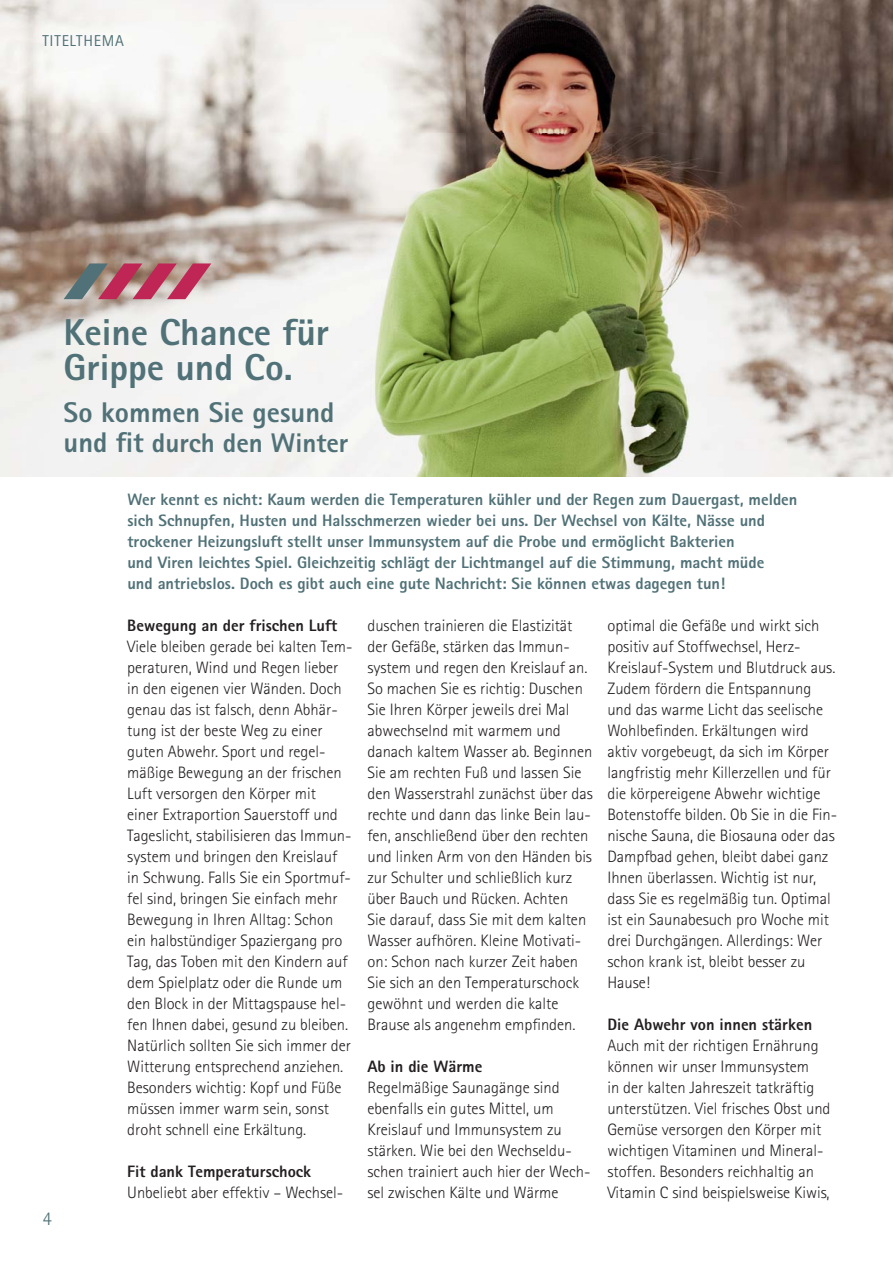
<style>
.page{position:relative;width:893px;height:1263px;background:#fff}
.page>*{position:absolute;margin:0;border:0;box-sizing:border-box;transform-origin:0 0}
.t1{font:800 37.5px/34.5px "AT Rotis Sans Serif";color:#507177}
.t2{font:800 28.5px "AT Rotis Sans Serif";color:#507177}
.t3{font:800 27px "AT Rotis Sans Serif";color:#507177}
.t4{font:300 19.5px "AT Rotis Sans Serif";color:#507177}
.t5{font:300 16.5px/21px "AT Rotis Sans Serif";color:#231f20}
.t6{font:800 16.5px/21px "AT Rotis Sans Serif";color:#507177}
.t7{font:800 16.5px "AT Rotis Sans Serif";color:#231f20}
.t8{font:15.75px "AT Rotis Sans Serif";letter-spacing:.055em;color:#507177}
.s1{font-size:28.5px}
</style>
<div class="page">
<img style="left:0;top:0;width:892px;height:476px">
<svg style="left:64px;top:263px;width:147px;height:36px;background:#ac6e79"></svg>
<p class="t8" style="left:42px;top:35px;width:83px">TITELTHEMA</p>
<h1 class="t1" style="left:64px;top:319px;width:267px">Keine Chance für<br>Grippe und Co.</h1>
<h2 class="t2" style="left:64px;top:402px;width:272px">So kommen Sie gesund</h2>
<h3 class="t3" style="left:64px;top:433px;width:286px"><span class="s1">und fit</span> durch den Winter</h3>
<p class="t4" style="left:42px;top:1211px;width:11px">4</p>
<p class="t6" style="left:127px;top:490px;width:671px">Wer kennt es nicht: Kaum werden die Temperaturen kühler und der Regen zum Dauergast, melden sich Schnupfen, Husten und Halsschmerzen wieder bei uns. Der Wechsel von Kälte, Nässe und trockener Heizungsluft stellt unser Immunsystem auf die Probe und ermöglicht Bakterien<br>und Viren leichtes Spiel. Gleichzeitig schlägt der Lichtmangel auf die Stimmung, macht müde<br>und antriebslos. Doch es gibt auch eine gute Nachricht: Sie können etwas dagegen tun!</p>
<p class="t7" style="left:127px;top:619px;width:211px">Bewegung an der frischen Luft</p>
<p class="t5" style="left:127px;top:637px;width:227px">Viele bleiben gerade bei kalten Tem&shy;peraturen, Wind und Regen lieber in den eigenen vier Wänden. Doch genau das ist falsch, denn Abhär&shy;tung ist der beste Weg zu einer guten Abwehr. Sport und regel&shy;mäßige Bewegung an der frischen Luft versorgen den Körper mit<br>einer Extraportion Sauerstoff und Tageslicht, stabilisieren das Immun&shy;system und bringen den Kreislauf in Schwung. Falls Sie ein Sportmuf&shy;fel sind, bringen Sie einfach mehr Bewegung in Ihren Alltag: Schon ein halbstündiger Spaziergang pro Tag, das Toben mit den Kindern auf dem Spielplatz oder die Runde um den Block in der Mittagspause hel&shy;fen Ihnen dabei, gesund zu bleiben.<br>Natürlich sollten Sie sich immer der Witterung entsprechend anziehen.<br>Besonders wichtig: Kopf und Füße müssen immer warm sein, sonst droht schnell eine Erkältung.</p>
<p class="t7" style="left:127px;top:1165px;width:185px">Fit dank Temperaturschock</p>
<p class="t5" style="left:127px;top:1183px;width:218px">Unbeliebt aber effektiv – Wechsel-</p>
<p class="t5" style="left:607px;top:616px;width:231px">optimal die Gefäße und wirkt sich positiv auf Stoffwechsel, Herz-Kreislauf-System und Blutdruck aus.<br>Zudem fördern die Entspannung und das warme Licht das seelische Wohlbefinden. Erkältungen wird aktiv vorgebeugt, da sich im Körper langfristig mehr Killerzellen und für die körpereigene Abwehr wichtige Botenstoffe bilden. Ob Sie in die Fin&shy;nische Sauna, die Biosauna oder das Dampfbad gehen, bleibt dabei ganz Ihnen überlassen. Wichtig ist nur, dass Sie es regelmäßig tun. Optimal ist ein Saunabesuch pro Woche mit drei Durchgängen. Allerdings: Wer schon krank ist, bleibt besser zu Hause!</p>
<p class="t7" style="left:607px;top:1018px;width:206px">Die Abwehr von innen stärken</p>
<p class="t5" style="left:607px;top:1036px;width:225px">Auch mit der richtigen Ernährung können wir unser Immunsystem<br>in der kalten Jahreszeit tatkräftig unterstützen. Viel frisches Obst und Gemüse versorgen den Körper mit wichtigen Vitaminen und Mineral&shy;stoffen. Besonders reichhaltig an Vitamin C sind beispielsweise Kiwis,</p>
<p class="t5" style="left:367px;top:616px;width:227px">duschen trainieren die Elastizität der Gefäße, stärken das Immun&shy;system und regen den Kreislauf an.<br>So machen Sie es richtig: Duschen<br>Sie Ihren Körper jeweils drei Mal abwechselnd mit warmem und danach kaltem Wasser ab. Beginnen<br>Sie am rechten Fuß und lassen Sie den Wasserstrahl zunächst über das rechte und dann das linke Bein lau&shy;fen, anschließend über den rechten und linken Arm von den Händen bis zur Schulter und schließlich kurz über Bauch und Rücken. Achten<br>Sie darauf, dass Sie mit dem kalten<br>Wasser aufhören. Kleine Motivati&shy;on: Schon nach kurzer Zeit haben<br>Sie sich an den Temperaturschock gewöhnt und werden die kalte<br>Brause als angenehm empfinden.</p>
<p class="t7" style="left:367px;top:1060px;width:116px">Ab in die Wärme</p>
<p class="t5" style="left:367px;top:1078px;width:225px">Regelmäßige Saunagänge sind ebenfalls ein gutes Mittel, um<br>Kreislauf und Immunsystem zu stärken. Wie bei den Wechseldu&shy;schen trainiert auch hier der Wech&shy;sel zwischen Kälte und Wärme</p>
</div>
